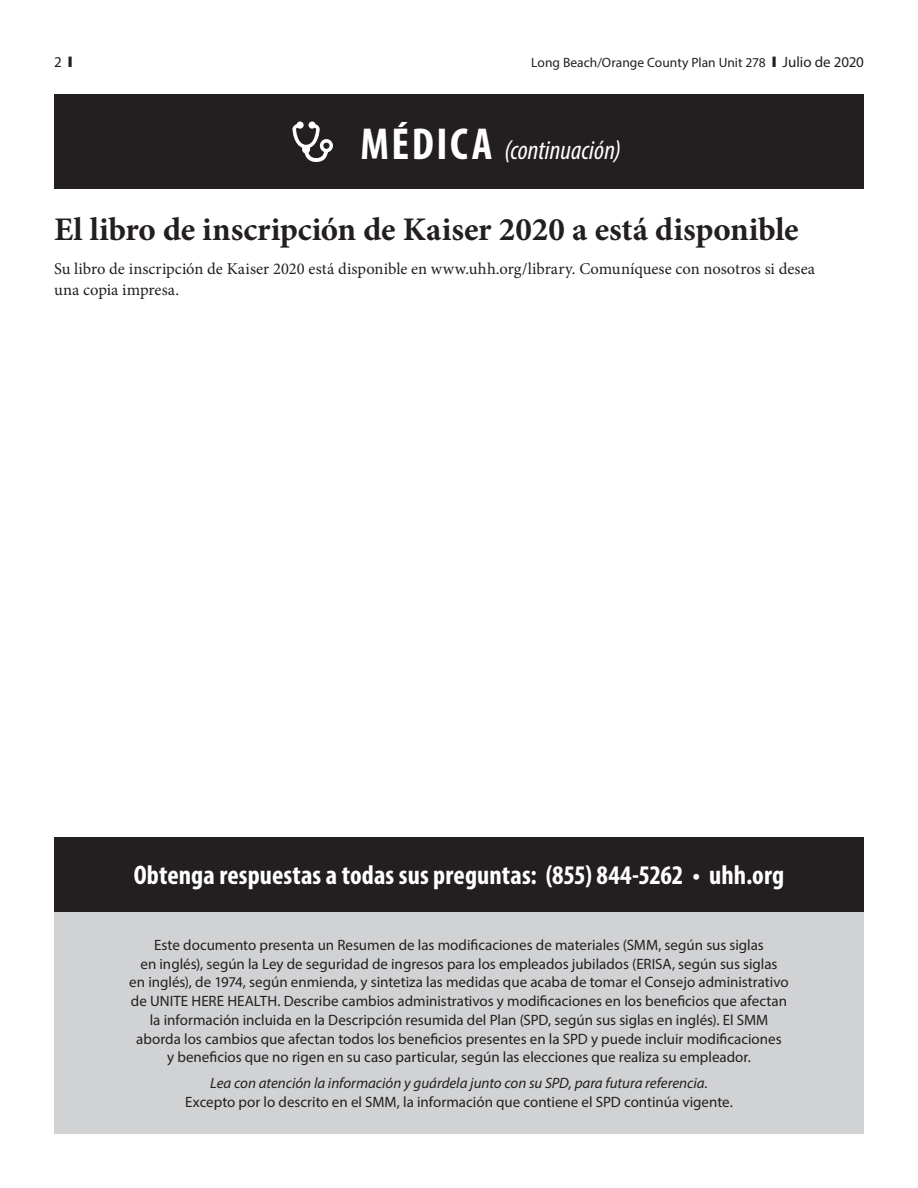
<style>
.page{position:relative;width:918px;height:1188px;background:#fff}
.page>*{position:absolute;margin:0;border:0;box-sizing:border-box;transform-origin:0 0}
.t1{font:700 33px "Minion Pro";letter-spacing:-.005em;color:#231f20}
.t2{font:700 condensed 27px "Myriad Pro";letter-spacing:.005em;color:#fff}
.t3{font:italic condensed 27px "Myriad Pro";color:#fff}
.t4{font:16.5px/21px "Minion Pro";letter-spacing:.005em;color:#231f20}
.t5{font:15px/18.8px "Myriad Pro";color:#231f20;text-align:center}
.t6{font:italic 15px "Myriad Pro";letter-spacing:-.005em;color:#231f20}
.t7{font:13.5px "Myriad Pro";color:#231f20}
.s1{font-size:15px}
.s2{font-weight:700;font-style:normal;font-size:45px}
</style>
<div class="page">
<div style="left:54px;top:94px;width:810px;height:95px;background:#231f20"></div>
<svg style="left:292px;top:122px;width:41px;height:40px"></svg>
<div style="left:54px;top:911px;width:810px;height:223px;background:#d1d2d4"></div>
<div style="left:54px;top:837px;width:810px;height:74px;background:#231f20"></div>
<p class="t5" style="left:54px;top:52px;width:20px">2 ❙</p>
<p class="t7" style="left:531px;top:54px;width:334px">Long Beach/Orange County Plan Unit 278 ❙ <span class="s1">Julio de 2020</span></p>
<h2 class="t3" style="left:360px;top:133px;width:262px"><span class="s2">MÉDICA</span> (continuación)</h2>
<h1 class="t1" style="left:54px;top:206px;width:746px">El libro de inscripción de Kaiser 2020 a está disponible</h1>
<p class="t4" style="left:54px;top:259px;width:763px">Su libro de inscripción de Kaiser 2020 está disponible en www.uhh.org/library. Comuníquese con nosotros si desea una copia impresa.</p>
<h2 class="t2" style="left:134px;top:858px;width:652px">Obtenga respuestas a todas sus preguntas: (855) 844-5262 • uhh.org</h2>
<p class="t5" style="left:129px;top:935px;width:661px">Este documento presenta un Resumen de las modificaciones de materiales (SMM, según sus siglas<br>en inglés), según la Ley de seguridad de ingresos para los empleados jubilados (ERISA, según sus siglas<br>en inglés), de 1974, según enmienda, y sintetiza las medidas que acaba de tomar el Consejo administrativo de UNITE HERE HEALTH. Describe cambios administrativos y modificaciones en los beneficios que afectan la información incluida en la Descripción resumida del Plan (SPD, según sus siglas en inglés). El SMM aborda los cambios que afectan todos los beneficios presentes en la SPD y puede incluir modificaciones<br>y beneficios que no rigen en su caso particular, según las elecciones que realiza su empleador.</p>
<p class="t6" style="left:210px;top:1074px;width:499px">Lea con atención la información y guárdela junto con su SPD, para futura referencia.</p>
<p class="t5" style="left:185px;top:1092px;width:549px">Excepto por lo descrito en el SMM, la información que contiene el SPD continúa vigente.</p>
</div>
